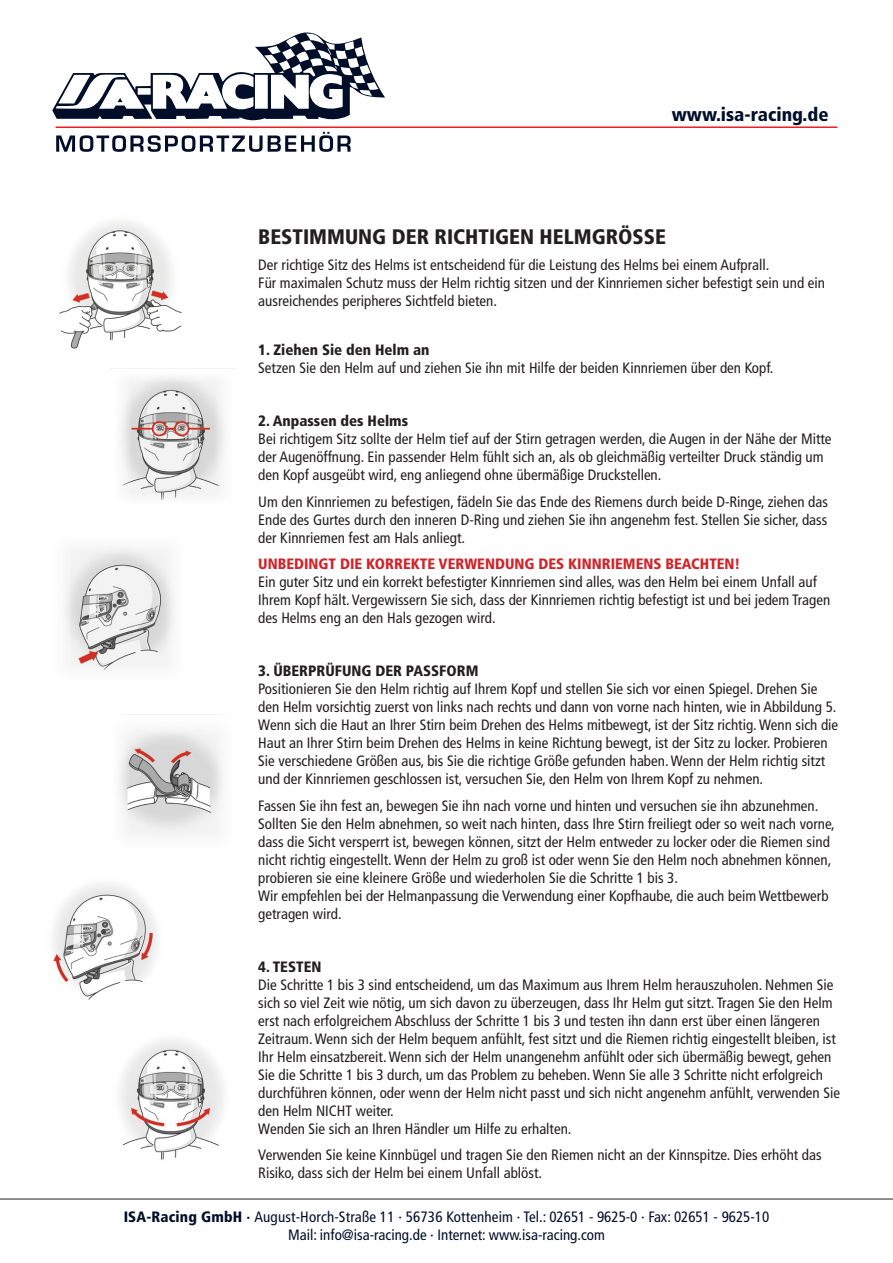
<style>
.page{position:relative;width:893px;height:1263px;background:#fff}
.page>*{position:absolute;margin:0;border:0;box-sizing:border-box;transform-origin:0 0}
.t1{font:900 condensed 21px "Frutiger";color:#231f20}
.t2{font:900 condensed 18.9px "Frutiger";color:#000e29}
.t3{font:condensed 15px/18px "Frutiger";color:#231f20}
.t4{font:condensed 15px/18px "Frutiger";color:#000e29;text-align:center}
.t5{font:900 condensed 15px "Frutiger";color:#231f20}
.t6{font:900 condensed 15px "Frutiger";color:#d1232a}
.s1{font-weight:900}
</style>
<div class="page">
<img style="left:72px;top:554px;width:92px;height:108px">
<svg style="left:164px;top:554px;width:10px;height:108px"></svg>
<img style="left:132px;top:383px;width:82px;height:109px">
<svg style="left:214px;top:383px;width:11px;height:109px"></svg>
<svg style="left:121px;top:383px;width:11px;height:109px"></svg>
<img style="left:120px;top:1039px;width:103px;height:121px">
<img style="left:59px;top:221px;width:123px;height:128px">
<img style="left:53px;top:883px;width:105px;height:117px">
<img style="left:131px;top:736px;width:83px;height:95px">
<svg style="left:119px;top:714px;width:12px;height:117px"></svg>
<div style="left:92px;top:715px;width:144px;height:21px;background:#fff"></div>
<hr style="left:0;top:1199px;width:893px;height:1px;background:#231f20">
<svg style="left:52px;top:33px;width:333px;height:88px"></svg>
<hr style="left:56px;top:126px;width:781px;height:2px;background:#ee1d23">
<svg style="left:56px;top:132px;width:295px;height:20px"></svg>
<p class="t2" style="left:672px;top:103px;width:158px">www.isa-racing.de</p>
<h1 class="t1" style="left:258px;top:224px;width:409px">BESTIMMUNG DER RICHTIGEN HELMGRÖSSE</h1>
<p class="t3" style="left:258px;top:256px;width:568px">Der richtige Sitz des Helms ist entscheidend für die Leistung des Helms bei einem Aufprall.<br>Für maximalen Schutz muss der Helm richtig sitzen und der Kinnriemen sicher befestigt sein und ein ausreichendes peripheres Sichtfeld bieten.</p>
<p class="t5" style="left:258px;top:341px;width:173px">1. Ziehen Sie den Helm an</p>
<p class="t3" style="left:258px;top:359px;width:516px">Setzen Sie den Helm auf und ziehen Sie ihn mit Hilfe der beiden Kinnriemen über den Kopf.</p>
<p class="t5" style="left:258px;top:412px;width:151px">2. Anpassen des Helms</p>
<p class="t3" style="left:258px;top:430px;width:575px">Bei richtigem Sitz sollte der Helm tief auf der Stirn getragen werden, die Augen in der Nähe der Mitte der Augenöffnung. Ein passender Helm fühlt sich an, als ob gleichmäßig verteilter Druck ständig um den Kopf ausgeübt wird, eng anliegend ohne übermäßige Druckstellen.</p>
<p class="t3" style="left:258px;top:493px;width:571px;text-align:justify">Um den Kinnriemen zu befestigen, fädeln Sie das Ende des Riemens durch beide D-Ringe, ziehen das Ende des Gurtes durch den inneren D-Ring und ziehen Sie ihn angenehm fest. Stellen Sie sicher, dass der Kinnriemen fest am Hals anliegt.</p>
<p class="t6" style="left:258px;top:555px;width:484px">UNBEDINGT DIE KORREKTE VERWENDUNG DES KINNRIEMENS BEACHTEN!</p>
<p class="t3" style="left:258px;top:573px;width:573px">Ein guter Sitz und ein korrekt befestigter Kinnriemen sind alles, was den Helm bei einem Unfall auf<br>Ihrem Kopf hält. Vergewissern Sie sich, dass der Kinnriemen richtig befestigt ist und bei jedem Tragen des Helms eng an den Hals gezogen wird.</p>
<p class="t5" style="left:258px;top:662px;width:222px">3. ÜBERPRÜFUNG DER PASSFORM</p>
<p class="t3" style="left:258px;top:680px;width:581px">Positionieren Sie den Helm richtig auf Ihrem Kopf und stellen Sie sich vor einen Spiegel. Drehen Sie den Helm vorsichtig zuerst von links nach rechts und dann von vorne nach hinten, wie in Abbildung 5.<br>Wenn sich die Haut an Ihrer Stirn beim Drehen des Helms mitbewegt, ist der Sitz richtig. Wenn sich die Haut an Ihrer Stirn beim Drehen des Helms in keine Richtung bewegt, ist der Sitz zu locker. Probieren Sie verschiedene Größen aus, bis Sie die richtige Größe gefunden haben. Wenn der Helm richtig sitzt und der Kinnriemen geschlossen ist, versuchen Sie, den Helm von Ihrem Kopf zu nehmen.</p>
<p class="t3" style="left:258px;top:797px;width:578px">Fassen Sie ihn fest an, bewegen Sie ihn nach vorne und hinten und versuchen sie ihn abzunehmen.<br>Sollten Sie den Helm abnehmen, so weit nach hinten, dass Ihre Stirn freiliegt oder so weit nach vorne, dass die Sicht versperrt ist, bewegen können, sitzt der Helm entweder zu locker oder die Riemen sind nicht richtig eingestellt. Wenn der Helm zu groß ist oder wenn Sie den Helm noch abnehmen können, probieren sie eine kleinere Größe und wiederholen Sie die Schritte 1 bis 3.<br>Wir empfehlen bei der Helmanpassung die Verwendung einer Kopfhaube, die auch beim Wettbewerb getragen wird.</p>
<p class="t5" style="left:258px;top:958px;width:65px">4. TESTEN</p>
<p class="t3" style="left:258px;top:976px;width:583px">Die Schritte 1 bis 3 sind entscheidend, um das Maximum aus Ihrem Helm herauszuholen. Nehmen Sie sich so viel Zeit wie nötig, um sich davon zu überzeugen, dass Ihr Helm gut sitzt. Tragen Sie den Helm erst nach erfolgreichem Abschluss der Schritte 1 bis 3 und testen ihn dann erst über einen längeren Zeitraum. Wenn sich der Helm bequem anfühlt, fest sitzt und die Riemen richtig eingestellt bleiben, ist Ihr Helm einsatzbereit. Wenn sich der Helm unangenehm anfühlt oder sich übermäßig bewegt, gehen Sie die Schritte 1 bis 3 durch, um das Problem zu beheben. Wenn Sie alle 3 Schritte nicht erfolgreich durchführen können, oder wenn der Helm nicht passt und sich nicht angenehm anfühlt, verwenden Sie den Helm NICHT weiter.<br>Wenden Sie sich an Ihren Händler um Hilfe zu erhalten.</p>
<p class="t3" style="left:258px;top:1146px;width:565px">Verwenden Sie keine Kinnbügel und tragen Sie den Riemen nicht an der Kinnspitze. Dies erhöht das<br>Risiko, dass sich der Helm bei einem Unfall ablöst.</p>
<p class="t4" style="left:124px;top:1208px;width:647px"><span class="s1">ISA-Racing GmbH ·</span> August-Horch-Straße 11 · 56736 Kottenheim · Tel.: 02651 - 9625-0 · Fax: 02651 - 9625-10<br>Mail: info@isa-racing.de · Internet: www.isa-racing.com</p>
</div>
